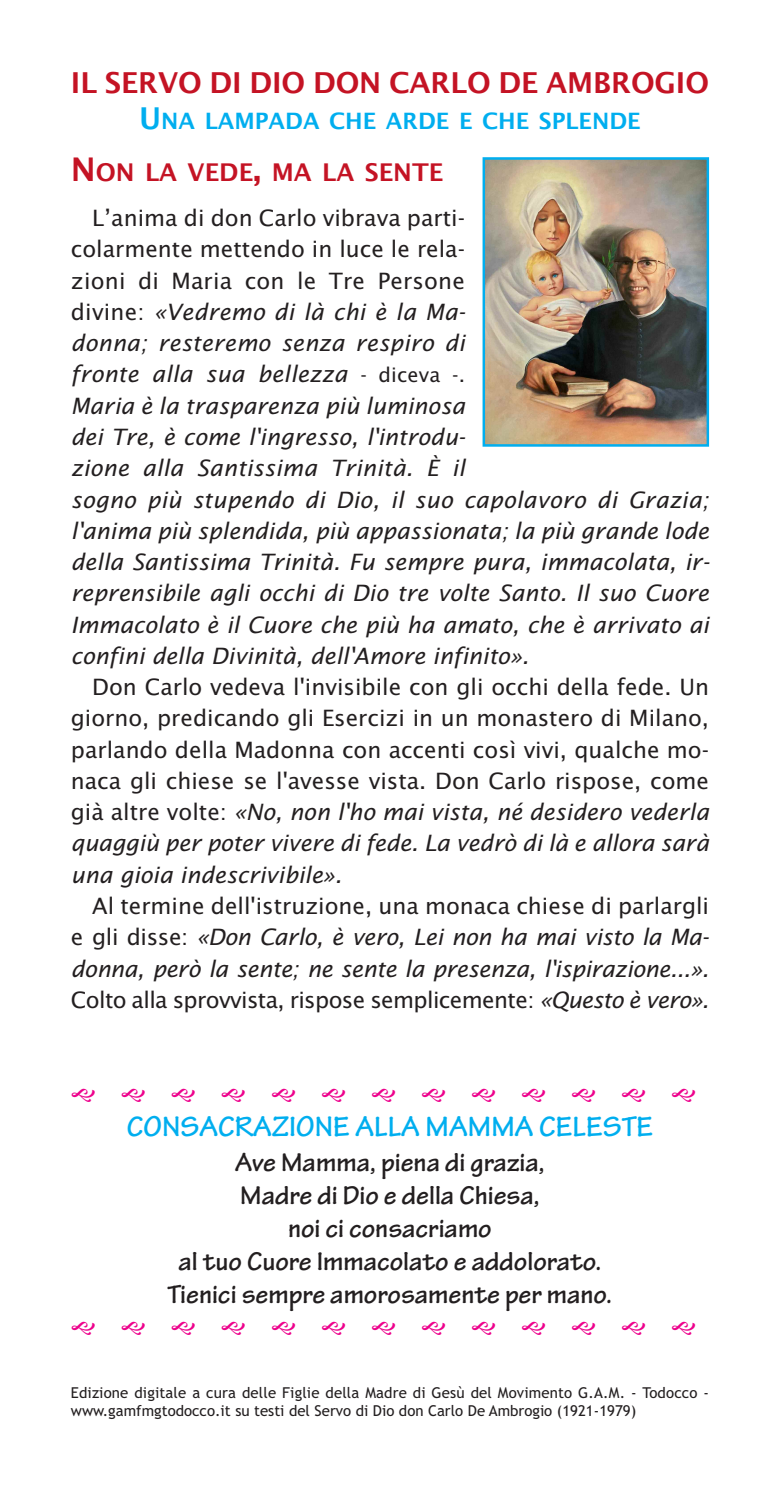
<style>
.page{position:relative;width:780px;height:1489px;background:#fff}
.page>*{position:absolute;margin:0;border:0;box-sizing:border-box;transform-origin:0 0}
.t1{font:700 30px "Tekton Pro";color:#00aeef}
.t2{font:600 28.75px "Lucida Sans";letter-spacing:-.005em;color:#c41324}
.t3{font:700 27.5px/33px "Tekton Pro";color:#231f20;text-align:center}
.t4{font:600 24.5px "Lucida Sans";color:#c41324}
.t5{font:italic 22.5px/31.2px "Lucida Sans";color:#231f20}
.t6{font:22.5px/31.2px "Lucida Sans";color:#231f20;text-align:justify}
.t7{font:600 22.5px "Lucida Sans";color:#00aeef}
.t8{font:15px/18px "Trebuchet MS";letter-spacing:.01em;color:#231f20}
.s1{font-size:30px}
.s2{font-size:32.5px}
.s3{font-style:normal}
.s4{font-style:normal;font-size:20px}
.s5{font-style:italic}
</style>
<div class="page">
<img style="left:485px;top:160px;width:221px;height:283px">
<div style="left:482px;top:157px;width:227px;height:289px;border:2px solid #00aeef"></div>
<p class="t2" style="left:71px;top:66px;width:639px">IL SERVO DI DIO DON CARLO DE AMBROGIO</p>
<p class="t7" style="left:139px;top:108px;width:503px"><span class="s1">U</span>NA LAMPADA CHE ARDE E CHE SPLENDE</p>
<p class="t4" style="left:71px;top:158px;width:374px"><span class="s2">N</span>ON LA VEDE<span class="s2">,</span> MA LA SENTE</p>
<p class="t5" style="left:71px;top:203px;width:639px;text-indent:21px"><span class="s3">L’anima di don Carlo vibrava parti-<br>colarmente mettendo in luce le rela-<br>zioni di Maria con le Tre Persone<br>divine:</span> «Vedremo di là chi è la Ma-<br>donna; resteremo senza respiro di<br>fronte alla sua bellezza <span class="s4">- diceva -.<br></span>Maria è la trasparenza più luminosa<br>dei Tre, è come l'ingresso, l'introdu-<br>zione alla Santissima Trinità. È il<br>sogno più stupendo di Dio, il suo capolavoro di Grazia; l'anima più splendida, più appassionata; la più grande lode della Santissima Trinità. Fu sempre pura, immacolata, ir&shy;reprensibile agli occhi di Dio tre volte Santo. Il suo Cuore Immacolato è il Cuore che più ha amato, che è arrivato ai confini della Divinità, dell'Amore infinito».</p>
<p class="t6" style="left:71px;top:671px;width:639px;text-indent:21px">Don Carlo vedeva l'invisibile con gli occhi della fede. Un giorno, predicando gli Esercizi in un monastero di Milano, parlando della Madonna con accenti così vivi, qualche mo&shy;naca gli chiese se l'avesse vista. Don Carlo rispose, come già altre volte: <span class="s5">«No, non l'ho mai vista, né desidero vederla quaggiù per poter vivere di fede. La vedrò di là e allora sarà una gioia indescrivibile».</span></p>
<p class="t5" style="left:71px;top:890px;width:639px;text-align:justify;text-indent:21px"><span class="s3">Al termine dell'istruzione, una monaca chiese di parlargli e gli disse:</span> «Don Carlo, è vero, Lei non ha mai visto la Ma&shy;donna, però la sente; ne sente la presenza, l'ispirazione...».<br><span class="s3">Colto alla sprovvista, rispose semplicemente:</span> «Questo è vero».</p>
<h1 class="t1" style="left:127px;top:1116px;width:528px">CONSACRAZIONE ALLA MAMMA CELESTE</h1>
<p class="t3" style="left:167px;top:1148px;width:446px">Ave Mamma, piena di grazia,<br>Madre di Dio e della Chiesa,<br>noi ci consacriamo<br>al tuo Cuore Immacolato e addolorato.<br>Tienici sempre amorosamente per mano.</p>
<p class="t8" style="left:71px;top:1383px;width:639px">Edizione digitale a cura delle Figlie della Madre di Gesù del Movimento G.A.M. - Todocco - www.gamfmgtodocco.it su testi del Servo di Dio don Carlo De Ambrogio (1921-1979)</p>
</div>
